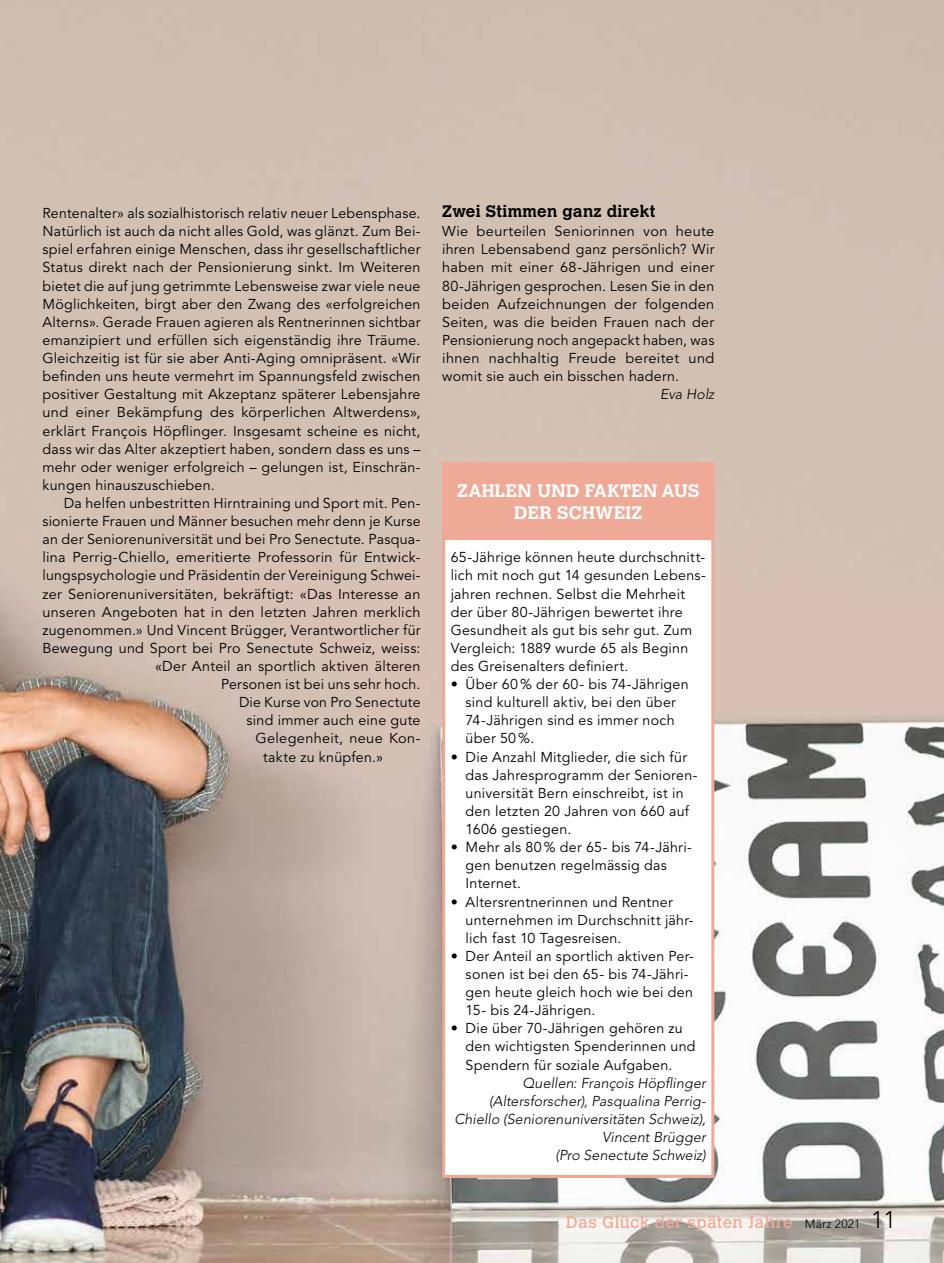
<style>
.page{position:relative;width:944px;height:1263px;background:#fff}
.page>*{position:absolute;margin:0;border:0;box-sizing:border-box;transform-origin:0 0}
.t1{font:700 18px/22.5px "Calvert MT Std";letter-spacing:.02em;color:#fff;text-align:center}
.t2{font:16.5px "Calvert MT Std";letter-spacing:.02em;color:#efaa97}
.t3{font:700 16.5px "Calvert MT Std";letter-spacing:.02em;color:#000}
.t4{font:14.25px/18.1px "Avenir LT Std";letter-spacing:.02em;color:#000}
.t5{font:italic 300 14.25px/18.1px "Avenir LT Std";letter-spacing:.005em;color:#000;text-align:right}
.s1{font-family:"Avenir LT Std";font-weight:300;font-size:12px;color:#000}
.s2{font-family:"Avenir LT Std";font-weight:300;font-size:24px;color:#000}
</style>
<div class="page">
<img style="left:0;top:0;width:944px;height:1263px">
<div style="left:442px;top:462px;width:272px;height:716px;background:#fff;border:3px solid #efaa97"></div>
<div style="left:442px;top:462px;width:272px;height:78px;background:#efaa97"></div>
<p class="t4" style="left:43px;top:205px;width:380px;text-align:justify">Rentenalter» als sozialhistorisch relativ neuer Lebensphase.<br>Natürlich ist auch da nicht alles Gold, was glänzt. Zum Bei&shy;spiel erfahren einige Menschen, dass ihr gesellschaftlicher Status direkt nach der Pensionierung sinkt. Im Weiteren bietet die auf jung getrimmte Lebensweise zwar viele neue Möglichkeiten, birgt aber den Zwang des «erfolgreichen Alterns». Gerade Frauen agieren als Rentnerinnen sichtbar emanzipiert und erfüllen sich eigenständig ihre Träume.<br>Gleichzeitig ist für sie aber Anti-Aging omnipräsent. «Wir befinden uns heute vermehrt im Spannungsfeld zwischen positiver Gestaltung mit Akzeptanz späterer Lebensjahre und einer Bekämpfung des körperlichen Altwerdens», erklärt François Höpflinger. Insgesamt scheine es nicht, dass wir das Alter akzeptiert haben, sondern dass es uns – mehr oder weniger erfolgreich – gelungen ist, Einschrän&shy;kungen hinauszuschieben.</p>
<p class="t4" style="left:64px;top:494px;width:358px">Da helfen unbestritten Hirntraining und Sport mit. Pen-</p>
<p class="t4" style="left:43px;top:512px;width:379px">sionierte Frauen und Männer besuchen mehr denn je Kurse</p>
<p class="t4" style="left:43px;top:531px;width:379px">an der Seniorenuniversität und bei Pro Senectute. Pasqua-</p>
<p class="t4" style="left:43px;top:549px;width:380px">lina Perrig-Chiello, emeritierte Professorin für Entwick-</p>
<p class="t4" style="left:43px;top:567px;width:380px">lungspsychologie und Präsidentin der Vereinigung Schwei-</p>
<p class="t4" style="left:43px;top:585px;width:379px">zer Seniorenuniversitäten, bekräftigt: «Das Interesse an</p>
<p class="t4" style="left:43px;top:603px;width:379px">unseren Angeboten hat in den letzten Jahren merklich</p>
<p class="t4" style="left:43px;top:621px;width:380px">zugenommen.» Und Vincent Brügger, Verantwortlicher für</p>
<p class="t4" style="left:43px;top:639px;width:379px">Bewegung und Sport bei Pro Senectute Schweiz, weiss:</p>
<p class="t4" style="left:155px;top:657px;width:267px">«Der Anteil an sportlich aktiven älteren</p>
<p class="t4" style="left:221px;top:675px;width:201px">Personen ist bei uns sehr hoch.</p>
<p class="t4" style="left:239px;top:694px;width:183px">Die Kurse von Pro Senectute</p>
<p class="t4" style="left:247px;top:712px;width:175px">sind immer auch eine gute</p>
<p class="t4" style="left:256px;top:730px;width:167px">Gelegenheit, neue Kon-</p>
<p class="t4" style="left:263px;top:748px;width:121px">takte zu knüpfen.»</p>
<p class="t3" style="left:442px;top:200px;width:215px">Zwei Stimmen ganz direkt</p>
<p class="t4" style="left:442px;top:223px;width:274px;text-align:justify">Wie beurteilen Seniorinnen von heute ihren Lebensabend ganz persönlich? Wir haben mit einer 68-Jährigen und einer 80-Jährigen gesprochen. Lesen Sie in den beiden Aufzeichnungen der folgenden Seiten, was die beiden Frauen nach der Pensionierung noch angepackt haben, was ihnen nachhaltig Freude bereitet und womit sie auch ein bisschen hadern.</p>
<p class="t5" style="left:660px;top:386px;width:56px">Eva Holz</p>
<p class="t1" style="left:457px;top:479px;width:243px">ZAHLEN UND FAKTEN AUS<br>DER SCHWEIZ</p>
<p class="t4" style="left:451px;top:549px;width:257px">65-Jährige können heute durchschnitt&shy;lich mit noch gut 14 gesunden Lebens&shy;jahren rechnen. Selbst die Mehrheit der über 80-Jährigen bewertet ihre Gesundheit als gut bis sehr gut. Zum Vergleich: 1889 wurde 65 als Beginn des Greisenalters definiert.</p>
<p class="t4" style="left:466px;top:675px;width:225px;text-indent:-15px">• Über 60 % der 60- bis 74-Jährigen sind kulturell aktiv, bei den über<br>74-Jährigen sind es immer noch über 50 %.</p>
<p class="t4" style="left:466px;top:748px;width:233px;text-indent:-15px">• Die Anzahl Mitglieder, die sich für das Jahresprogramm der Senioren&shy;universität Bern einschreibt, ist in den letzten 20 Jahren von 660 auf<br>1606 gestiegen.</p>
<p class="t4" style="left:466px;top:838px;width:228px;text-indent:-15px">• Mehr als 80 % der 65- bis 74-Jähri&shy;gen benutzen regelmässig das<br>Internet.</p>
<p class="t4" style="left:466px;top:893px;width:229px;text-indent:-15px">• Altersrentnerinnen und Rentner unternehmen im Durchschnitt jähr&shy;lich fast 10 Tagesreisen.</p>
<p class="t4" style="left:466px;top:947px;width:230px;text-indent:-15px">• Der Anteil an sportlich aktiven Per&shy;sonen ist bei den 65- bis 74-Jähri&shy;gen heute gleich hoch wie bei den<br>15- bis 24-Jährigen.</p>
<p class="t4" style="left:466px;top:1020px;width:231px;text-indent:-15px">• Die über 70-Jährigen gehören zu den wichtigsten Spenderinnen und<br>Spendern für soziale Aufgaben.</p>
<p class="t5" style="left:455px;top:1074px;width:253px">Quellen: François Höpflinger (Altersforscher), Pasqualina Perrig-<br>Chiello (Seniorenuniversitäten Schweiz),<br>Vincent Brügger<br>(Pro Senectute Schweiz)</p>
<p class="t2" style="left:566px;top:1212px;width:332px">Das Glück der späten Jahre <span class="s1">März 2021</span> <span class="s2">11</span></p>
</div>
